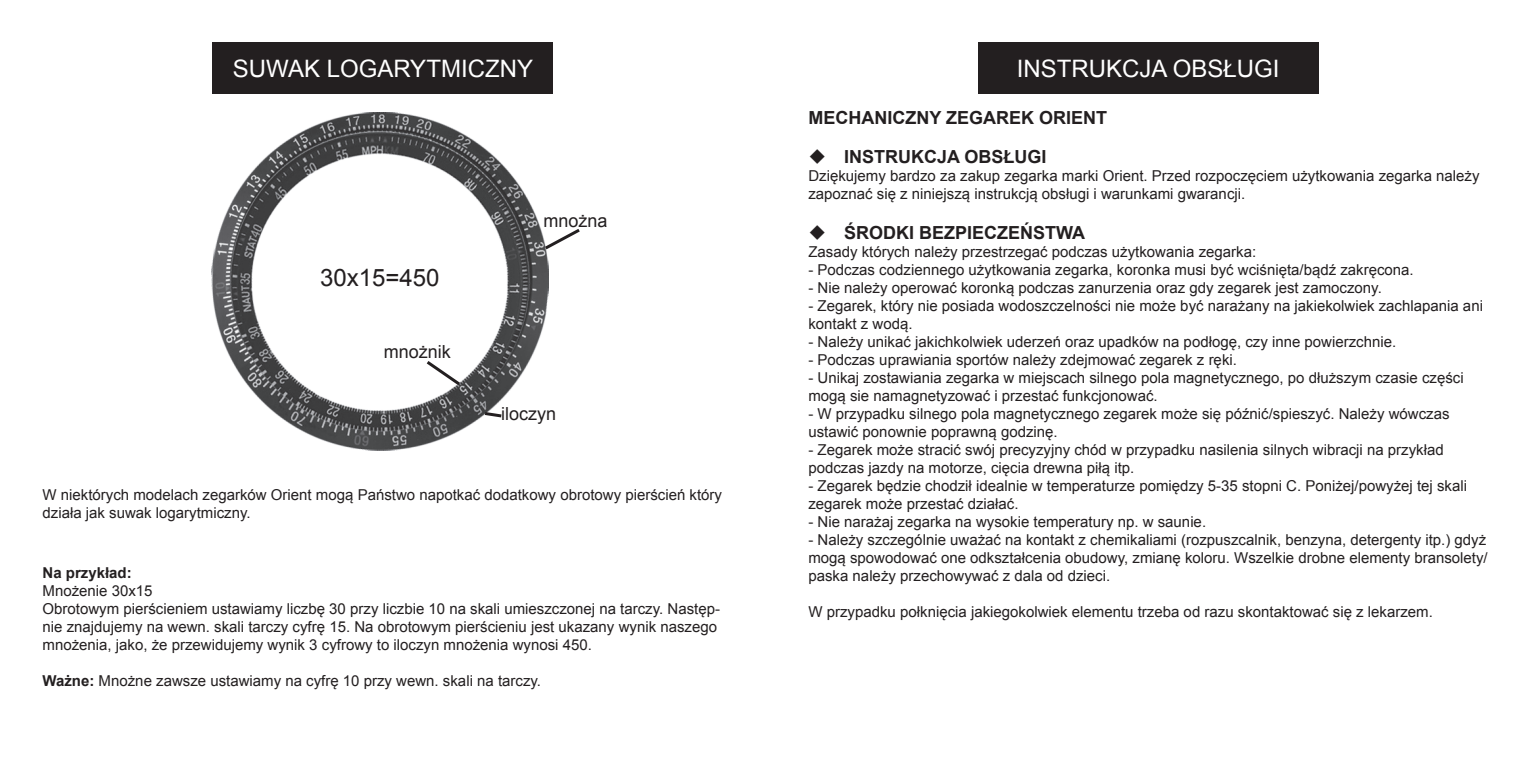
<style>
.page{position:relative;width:1531px;height:766px;background:#fff}
.page>*{position:absolute;margin:0;border:0;box-sizing:border-box;transform-origin:0 0}
.t1{font:24px "Arial";color:#fff}
.t2{font:24px "Arial";color:#231f20}
.t3{font:700 18px "Arial";color:#231f20}
.t4{font:18px "Arial";color:#231f20}
.t5{font:15px/18px "Arial";color:#231f20}
.t6{font:700 15px "Arial";color:#231f20}
.s1{font-weight:700}
</style>
<div class="page">
<img style="left:211px;top:112px;width:338px;height:338px">
<div style="left:213px;top:43px;width:340px;height:51px;background:#231f20"></div>
<svg style="left:423px;top:358px;width:40px;height:30px"></svg>
<svg style="left:482px;top:410px;width:23px;height:9px"></svg>
<svg style="left:542px;top:226px;width:38px;height:26px"></svg>
<div style="left:978px;top:43px;width:340px;height:51px;background:#231f20"></div>
<p class="t1" style="left:233px;top:53px;width:302px">SUWAK LOGARYTMICZNY</p>
<p class="t2" style="left:320px;top:262px;width:121px">30x15=450</p>
<p class="t4" style="left:384px;top:339px;width:69px">mnożnik</p>
<p class="t4" style="left:543px;top:209px;width:66px">mnożna</p>
<p class="t4" style="left:501px;top:402px;width:57px">iloczyn</p>
<p class="t5" style="left:43px;top:486px;width:681px">W niektórych modelach zegarków Orient mogą Państwo napotkać dodatkowy obrotowy pierścień który działa jak suwak logarytmiczny.</p>
<p class="t6" style="left:43px;top:562px;width:91px">Na przykład:</p>
<p class="t5" style="left:43px;top:581px;width:112px">Mnożenie 30x15</p>
<p class="t5" style="left:43px;top:599px;width:679px">Obrotowym pierścieniem ustawiamy liczbę 30 przy liczbie 10 na skali umieszczonej na tarczy. Następ&shy;nie znajdujemy na wewn. skali tarczy cyfrę 15. Na obrotowym pierścieniu jest ukazany wynik naszego mnożenia, jako, że przewidujemy wynik 3 cyfrowy to iloczyn mnożenia wynosi 450.</p>
<p class="t5" style="left:43px;top:671px;width:500px"><span class="s1">Ważne:</span> Mnożne zawsze ustawiamy na cyfrę 10 przy wewn. skali na tarczy.</p>
<p class="t1" style="left:1017px;top:53px;width:264px">INSTRUKCJA OBSŁUGI</p>
<p class="t3" style="left:808px;top:105px;width:300px">MECHANICZNY ZEGAREK ORIENT</p>
<p class="t3" style="left:808px;top:145px;width:240px">◆ INSTRUKCJA OBSŁUGI</p>
<p class="t5" style="left:808px;top:167px;width:673px">Dziękujemy bardzo za zakup zegarka marki Orient. Przed rozpoczęciem użytkowania zegarka należy zapoznać się z niniejszą instrukcją obsługi i warunkami gwarancji.</p>
<p class="t3" style="left:808px;top:221px;width:278px">◆ ŚRODKI BEZPIECZEŃSTWA</p>
<p class="t5" style="left:808px;top:243px;width:449px">Zasady których należy przestrzegać podczas użytkowania zegarka:</p>
<p class="t5" style="left:808px;top:261px;width:607px">- Podczas codziennego użytkowania zegarka, koronka musi być wciśnięta/bądź zakręcona.</p>
<p class="t5" style="left:808px;top:279px;width:575px">- Nie należy operować koronką podczas zanurzenia oraz gdy zegarek jest zamoczony.</p>
<p class="t5" style="left:808px;top:297px;width:676px">- Zegarek, który nie posiada wodoszczelności nie może być narażany na jakiekolwiek zachlapania ani kontakt z wodą.</p>
<p class="t5" style="left:808px;top:333px;width:589px">- Należy unikać jakichkolwiek uderzeń oraz upadków na podłogę, czy inne powierzchnie.</p>
<p class="t5" style="left:808px;top:351px;width:430px">- Podczas uprawiania sportów należy zdejmować zegarek z ręki.</p>
<p class="t5" style="left:808px;top:369px;width:657px">- Unikaj zostawiania zegarka w miejscach silnego pola magnetycznego, po dłuższym czasie części mogą sie namagnetyzować i przestać funkcjonować.</p>
<p class="t5" style="left:808px;top:405px;width:643px">- W przypadku silnego pola magnetycznego zegarek może się późnić/spieszyć. Należy wówczas ustawić ponownie poprawną godzinę.</p>
<p class="t5" style="left:808px;top:441px;width:637px">- Zegarek może stracić swój precyzyjny chód w przypadku nasilenia silnych wibracji na przykład podczas jazdy na motorze, cięcia drewna piłą itp.</p>
<p class="t5" style="left:808px;top:477px;width:660px">- Zegarek będzie chodził idealnie w temperaturze pomiędzy 5-35 stopni C. Poniżej/powyżej tej skali zegarek może przestać działać.</p>
<p class="t5" style="left:808px;top:513px;width:399px">- Nie narażaj zegarka na wysokie temperatury np. w saunie.</p>
<p class="t5" style="left:808px;top:531px;width:681px;text-align:justify">- Należy szczególnie uważać na kontakt z chemikaliami (rozpuszcalnik, benzyna, detergenty itp.) gdyż mogą spowodować one odkształcenia obudowy, zmianę koloru. Wszelkie drobne elementy bransolety/ paska należy przechowywać z dala od dzieci.</p>
<p class="t5" style="left:808px;top:603px;width:626px">W przypadku połknięcia jakiegokolwiek elementu trzeba od razu skontaktować się z lekarzem.</p>
</div>
